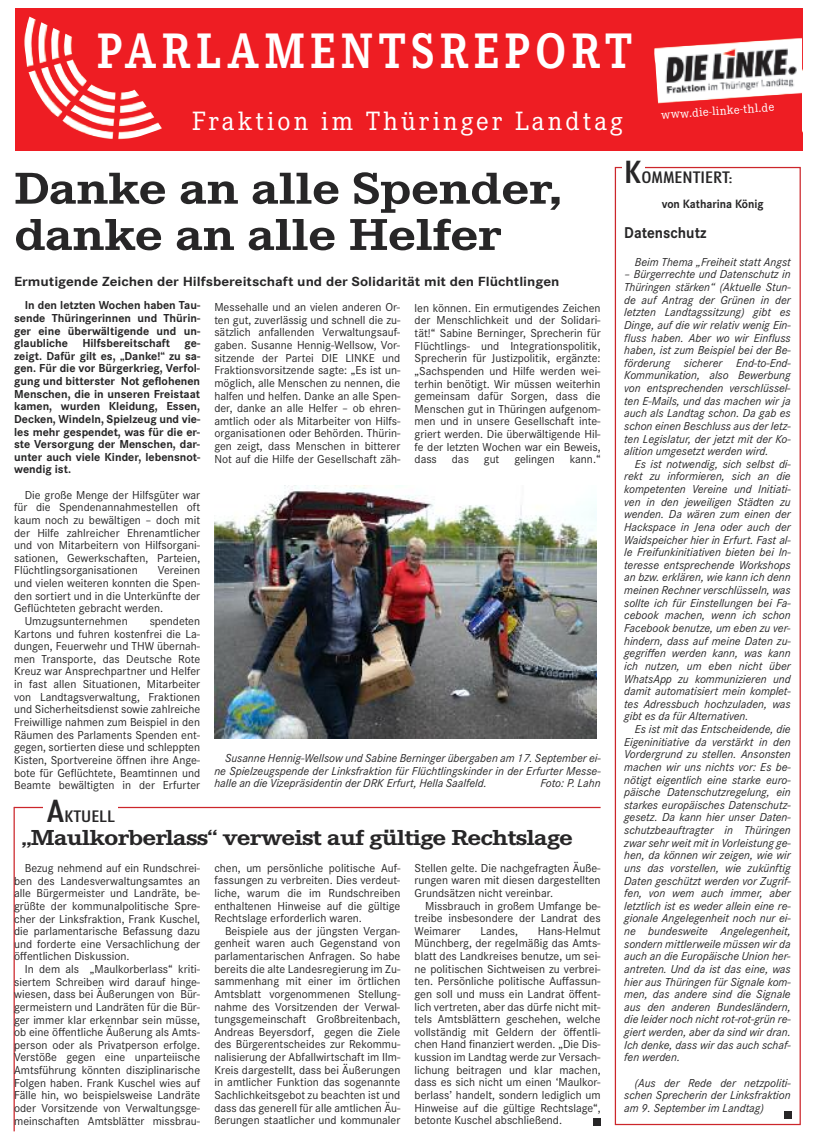
<style>
.page{position:relative;width:815px;height:1134px;background:#fff}
.page>*{position:absolute;margin:0;border:0;box-sizing:border-box;transform-origin:0 0}
.t1{font:700 51.75px "Corporate E";letter-spacing:.13em;color:#fff;scale:.87 1}
.t2{font:700 46.25px/46.2px "Corporate E";letter-spacing:-.015em;color:#272627;scale:1.2 1}
.t3{font:27.5px "Corporate E";letter-spacing:.11em;color:#fff}
.t4{font:700 22.5px "Corporate E";letter-spacing:-.03em;color:#272627;scale:1.2 1}
.t5{font:500 condensed 16.25px "Futura BT";color:#272627;scale:1.27 1}
.t6{font:700 16.25px "Corporate S";color:#272627;scale:.93 1}
.t7{font:700 13.75px "Corporate S";color:#272627;scale:1.1 1}
.t8{font:12.5px "Corporate E";color:#fff}
.t9{font:700 12.5px "Corporate S";color:#272627;scale:.93 1}
.t10{font:12px/12.6px "Corporate S";color:#272627;text-align:justify}
.t11{font:italic 12px/12.6px "Corporate S";color:#272627;text-align:justify}
.t12{font:700 12px/12.6px "Corporate S";color:#272627;text-align:justify}
.s1{font-size:31.25px}
</style>
<div class="page">
<div style="left:615px;top:167px;width:186px;height:958px;border:1px solid #cc262b"></div>
<hr style="left:14px;top:807px;width:587px;height:1px;background:#cc262b">
<hr style="left:14px;top:807px;width:1px;height:324px;background:#cc262b">
<div style="left:594px;top:1118px;width:7px;height:7px;background:#272627"></div>
<div style="left:43px;top:804px;width:75px;height:17px;background:#fff"></div>
<div style="left:784px;top:1111px;width:7px;height:7px;background:#272627"></div>
<div style="left:622px;top:160px;width:22px;height:11px;background:#fff"></div>
<div style="left:15px;top:8px;width:787px;height:142px;background:#ee1d23"></div>
<img style="left:24px;top:16px;width:138px;height:123px">
<img style="left:654px;top:38px;width:148px;height:65px">
<img style="left:214px;top:485px;width:382px;height:253px">
<h1 class="t1" style="left:97px;top:22px;width:616px">PARLAMENTSREPORT</h1>
<h3 class="t3" style="left:192px;top:106px;width:433px">Fraktion im Thüringer Landtag</h3>
<p class="t8" style="left:661px;top:108px;width:115px;rotate:-4deg">www.die-linke-thl.de</p>
<h2 class="t2" style="left:14px;top:166px;width:458px">Danke an alle Spender, danke an alle Helfer</h2>
<p class="t7" style="left:14px;top:273px;width:497px">Ermutigende Zeichen der Hilfsbereitschaft und der Solidarität mit den Flüchtlingen</p>
<p class="t12" style="left:14px;top:299px;width:188px;text-indent:11px">In den letzten Wochen haben Tau&shy;sende Thüringerinnen und Thürin&shy;ger eine überwältigende und un&shy;glaubliche Hilfsbereitschaft ge&shy;zeigt. Dafür gilt es, „Danke!“ zu sa&shy;gen. Für die vor Bürgerkrieg, Verfol&shy;gung und bitterster Not geflohenen Menschen, die in unseren Freistaat kamen, wurden Kleidung, Essen, Decken, Windeln, Spielzeug und vie&shy;les mehr gespendet, was für die er&shy;ste Versorgung der Menschen, dar&shy;unter auch viele Kinder, lebensnot&shy;wendig ist.</p>
<p class="t10" style="left:14px;top:488px;width:188px;text-indent:11px">Die große Menge der Hilfsgüter war für die Spendenannahmestellen oft kaum noch zu bewältigen – doch mit der Hilfe zahlreicher Ehrenamtlicher und von Mitarbeitern von Hilfsorgani&shy;sationen, Gewerkschaften, Parteien, Flüchtlingsorganisationen</p>
<p class="t10" style="left:158px;top:564px;width:44px">Vereinen</p>
<p class="t10" style="left:14px;top:577px;width:188px">und vielen weiteren konnten die Spen-</p>
<p class="t10" style="left:14px;top:589px;width:188px">den sortiert und in die Unterkünfte der</p>
<p class="t10" style="left:14px;top:602px;width:150px">Geflüchteten gebracht werden.</p>
<p class="t10" style="left:25px;top:615px;width:104px">Umzugsunternehmen</p>
<p class="t10" style="left:14px;top:615px;width:188px;text-indent:135px">spendeten Kartons und fuhren kostenfrei die La&shy;dungen, Feuerwehr und THW übernah&shy;men Transporte, das Deutsche Rote Kreuz war Ansprechpartner und Helfer in fast allen Situationen, Mitarbeiter von Landtagsverwaltung, Fraktionen und Sicherheitsdienst sowie zahlreiche Freiwillige nahmen zum Beispiel in den Räumen des Parlaments Spenden ent&shy;gegen, sortierten diese und schleppten Kisten, Sportvereine öffnen ihre Ange&shy;bote für Geflüchtete, Beamtinnen und Beamte bewältigten in der Erfurter</p>
<h3 class="t5" style="left:47px;top:806px;width:55px"><span class="s1">A</span>KTUELL</h3>
<p class="t10" style="left:214px;top:301px;width:188px">Messehalle und an vielen anderen Or&shy;ten gut, zuverlässig und schnell die zu&shy;sätzlich anfallenden Verwaltungsauf&shy;gaben. Susanne Hennig-Wellsow, Vor&shy;sitzende der Partei DIE LINKE und Fraktionsvorsitzende sagte: „Es ist un&shy;möglich, alle Menschen zu nennen, die halfen und helfen. Danke an alle Spen&shy;der, danke an alle Helfer – ob ehren&shy;amtlich oder als Mitarbeiter von Hilfs&shy;organisationen oder Behörden. Thürin&shy;gen zeigt, dass Menschen in bitterer Not auf die Hilfe der Gesellschaft zäh-</p>
<p class="t10" style="left:415px;top:302px;width:188px">len können. Ein ermutigendes Zeichen der Menschlichkeit und der Solidari&shy;tät!“ Sabine Berninger, Sprecherin für Flüchtlings- und Integrationspolitik, Sprecherin für Justizpolitik, ergänzte: „Sachspenden und Hilfe werden wei&shy;terhin benötigt. Wir müssen weiterhin gemeinsam dafür Sorgen, dass die Menschen gut in Thüringen aufgenom&shy;men und in unsere Gesellschaft inte&shy;griert werden. Die überwältigende Hil&shy;fe der letzten Wochen war ein Beweis, dass das gut gelingen kann.“</p>
<p class="t11" style="left:214px;top:752px;width:388px;text-indent:11px">Susanne Hennig-Wellsow und Sabine Berninger übergaben am 17. September ei&shy;ne Spielzeugspende der Linksfraktion für Flüchtlingskinder in der Erfurter Messe&shy;halle an die Vizepräsidentin der DRK Erfurt, Hella Saalfeld.</p>
<p class="t11" style="left:540px;top:777px;width:62px">Foto: P. Lahn</p>
<h3 class="t4" style="left:22px;top:825px;width:461px">„Maulkorberlass“ verweist auf gültige Rechtslage</h3>
<p class="t10" style="left:14px;top:862px;width:188px;text-indent:11px">Bezug nehmend auf ein Rundschrei&shy;ben des Landesverwaltungsamtes an alle Bürgermeister und Landräte, be&shy;grüßte der kommunalpolitische Spre&shy;cher der Linksfraktion, Frank Kuschel, die parlamentarische Befassung dazu und forderte eine Versachlichung der öffentlichen Diskussion.</p>
<p class="t10" style="left:14px;top:963px;width:188px;text-indent:11px">In dem als „Maulkorberlass“ kriti&shy;siertem Schreiben wird darauf hinge&shy;wiesen, dass bei Äußerungen von Bür&shy;germeistern und Landräten für die Bür&shy;ger immer klar erkennbar sein müsse, ob eine öffentliche Äußerung als Amts&shy;person oder als Privatperson erfolge.<br>Verstöße gegen eine unparteiische Amtsführung könnten disziplinarische Folgen haben. Frank Kuschel wies auf Fälle hin, wo beispielsweise Landräte oder Vorsitzende von Verwaltungsge&shy;meinschaften Amtsblätter missbrau-</p>
<p class="t10" style="left:214px;top:861px;width:188px">chen, um persönliche politische Auf&shy;fassungen zu verbreiten. Dies verdeut&shy;liche, warum die im Rundschreiben enthaltenen Hinweise auf die gültige Rechtslage erforderlich waren.</p>
<p class="t10" style="left:214px;top:924px;width:188px;text-indent:11px">Beispiele aus der jüngsten Vergan&shy;genheit waren auch Gegenstand von parlamentarischen Anfragen. So habe bereits die alte Landesregierung im Zu&shy;sammenhang mit einer im örtlichen Amtsblatt vorgenommenen Stellung&shy;nahme des Vorsitzenden der Verwal&shy;tungsgemeinschaft Großbreitenbach, Andreas Beyersdorf, gegen die Ziele des Bürgerentscheides zur Rekommu&shy;nalisierung der Abfallwirtschaft im Ilm-Kreis dargestellt, dass bei Äußerungen in amtlicher Funktion das sogenannte Sachlichkeitsgebot zu beachten ist und dass das generell für alle amtlichen Äu&shy;ßerungen staatlicher und kommunaler</p>
<p class="t10" style="left:415px;top:861px;width:188px">Stellen gelte. Die nachgefragten Äuße&shy;rungen waren mit diesen dargestellten Grundsätzen nicht vereinbar.</p>
<p class="t10" style="left:415px;top:899px;width:188px;text-indent:11px">Missbrauch in großem Umfange be&shy;treibe insbesondere der Landrat des Weimarer</p>
<p class="t10" style="left:415px;top:924px;width:188px;text-indent:123px">Hans-Helmut Münchberg, der regelmäßig das Amts&shy;blatt des Landkreises benutze, um sei&shy;ne politischen Sichtweisen zu verbrei&shy;ten. Persönliche politische Auffassun&shy;gen soll und muss ein Landrat öffent&shy;lich vertreten, aber das dürfe nicht mit&shy;tels Amtsblättern geschehen, welche vollständig mit Geldern der öffentli&shy;chen Hand finanziert werden. „Die Dis&shy;kussion im Landtag werde zur Versach&shy;lichung beitragen und klar machen, dass es sich nicht um einen ‘Maulkor&shy;berlass’ handelt, sondern lediglich um Hinweise auf die gültige Rechtslage“, betonte Kuschel abschließend.</p>
<p class="t10" style="left:480px;top:924px;width:39px">Landes,</p>
<h3 class="t5" style="left:624px;top:167px;width:88px"><span class="s1">K</span>OMMENTIERT:</h3>
<p class="t9" style="left:662px;top:197px;width:111px">von Katharina König</p>
<h3 class="t6" style="left:624px;top:223px;width:90px">Datenschutz</h3>
<p class="t11" style="left:635px;top:256px;width:157px">Beim Thema „Freiheit statt Angst</p>
<p class="t11" style="left:624px;top:268px;width:168px">– Bürgerrechte und Datenschutz in Thüringen stärken“ (Aktuelle Stun&shy;de auf Antrag der Grünen in der letzten Landtagssitzung) gibt es Dinge, auf die wir relativ wenig Ein&shy;fluss haben. Aber wo wir Einfluss haben, ist zum Beispiel bei der Be&shy;förderung sicherer End-to-End-Kommunikation, also Bewerbung von entsprechenden verschlüssel&shy;ten E-Mails, und das machen wir ja auch als Landtag schon. Da gab es schon einen Beschluss aus der letz&shy;ten Legislatur, der jetzt mit der Ko&shy;alition umgesetzt werden wird.</p>
<p class="t11" style="left:624px;top:458px;width:168px;text-indent:11px">Es ist notwendig, sich selbst di&shy;rekt zu informieren, sich an die kompetenten Vereine und Initiati&shy;ven in den jeweiligen Städten zu wenden. Da wären zum einen der Hackspace in Jena oder auch der Waidspeicher hier in Erfurt. Fast al&shy;le Freifunkinitiativen bieten bei In&shy;teresse entsprechende Workshops an bzw. erklären, wie kann ich denn meinen Rechner verschlüsseln, was sollte ich für Einstellungen bei Fa&shy;cebook machen, wenn ich schon Facebook benutze, um eben zu ver&shy;hindern, dass auf meine Daten zu&shy;gegriffen werden kann, was kann ich nutzen, um eben nicht über WhatsApp zu kommunizieren und damit automatisiert mein komplet&shy;tes Adressbuch hochzuladen, was gibt es da für Alternativen.</p>
<p class="t11" style="left:624px;top:723px;width:168px;text-indent:11px">Es ist mit das Entscheidende, die Eigeninitiative da verstärkt in den Vordergrund zu stellen. Ansonsten machen wir uns nichts vor: Es be&shy;nötigt eigentlich eine starke euro&shy;päische Datenschutzregelung, ein starkes europäisches Datenschutz&shy;gesetz. Da kann hier unser Daten&shy;schutzbeauftragter in Thüringen zwar sehr weit mit in Vorleistung ge&shy;hen, da können wir zeigen, wie wir uns das vorstellen, wie zukünftig Daten geschützt werden vor Zugrif&shy;fen, von wem auch immer, aber letztlich ist es weder allein eine re&shy;gionale Angelegenheit noch nur ei&shy;ne bundesweite Angelegenheit, sondern mittlerweile müssen wir da auch an die Europäische Union her&shy;antreten. Und da ist das eine, was hier aus Thüringen für Signale kom&shy;men, das andere sind die Signale aus den anderen Bundesländern, die leider noch nicht rot-rot-grün re&shy;giert werden, aber da sind wir dran.<br>Ich denke, dass wir das auch schaf&shy;fen werden.</p>
<p class="t11" style="left:624px;top:1076px;width:168px;text-indent:11px">(Aus der Rede der netzpoliti&shy;schen Sprecherin der Linksfraktion am 9. September im Landtag)</p>
</div>
